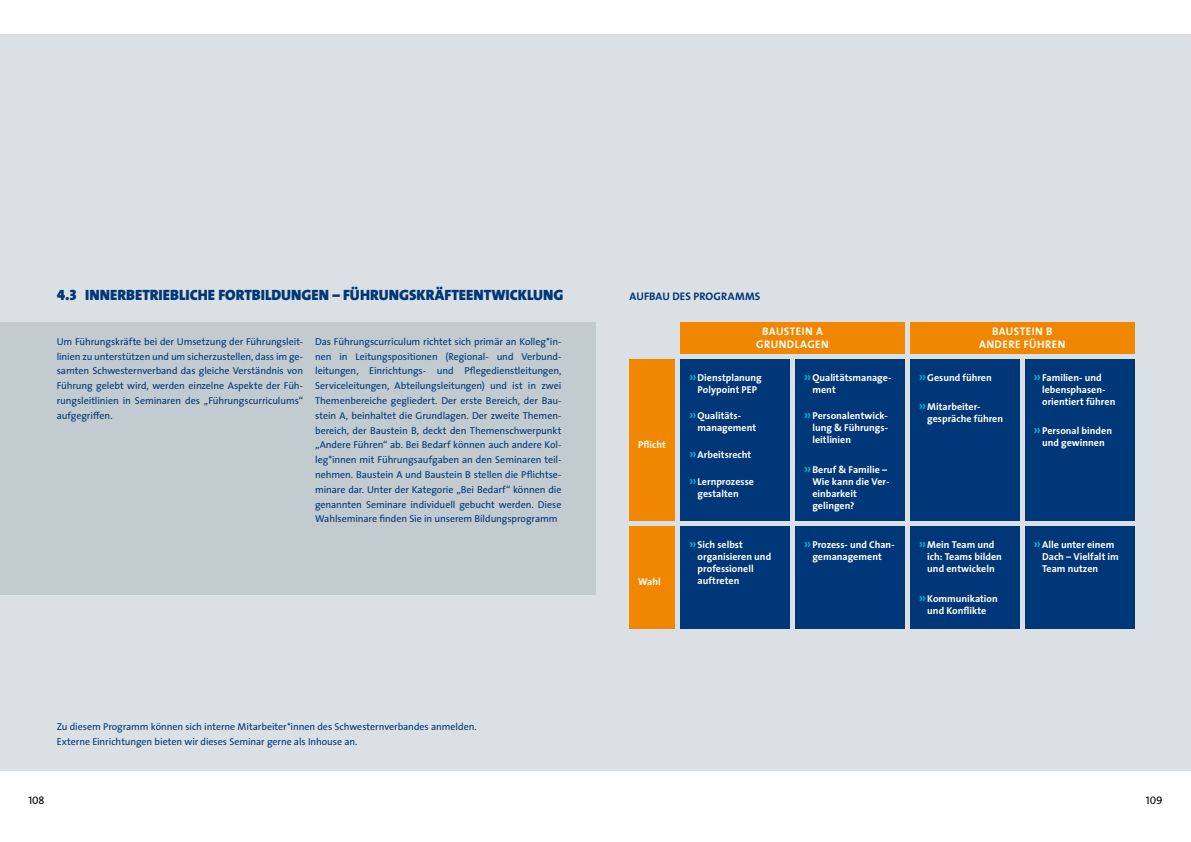
<style>
.page{position:relative;width:1191px;height:842px;background:#fff}
.page>*{position:absolute;margin:0;border:0;box-sizing:border-box;transform-origin:0 0}
.t1{font:15px "The Sans Black Caps";color:#003778}
.t2{font:700 11px/13.2px "The Sans";letter-spacing:.045em;color:#fff;text-align:center}
.t3{font:700 11px "The Sans";letter-spacing:.01em;color:#003778}
.t4{font:11px "The Sans Regular Caps";color:#000}
.t5{font:10px/14.8px "The Sans";letter-spacing:-.005em;color:#003778;text-align:justify}
.t6{font:700 10px/12px "The Sans";color:#fff}
.s1{font-size:14px;color:#00afd3}
</style>
<div class="page">
<div style="left:0;top:34px;width:1191px;height:736px;background:#dae0e3"></div>
<div style="left:0;top:322px;width:595px;height:272px;background:#c2cbd0"></div>
<div style="left:680px;top:322px;width:224px;height:31px;background:#f18700"></div>
<div style="left:910px;top:322px;width:224px;height:31px;background:#f18700"></div>
<div style="left:680px;top:359px;width:109px;height:161px;background:#003778"></div>
<div style="left:680px;top:526px;width:109px;height:102px;background:#003778"></div>
<div style="left:629px;top:359px;width:46px;height:161px;background:#f18700"></div>
<div style="left:629px;top:526px;width:46px;height:102px;background:#f18700"></div>
<div style="left:795px;top:359px;width:109px;height:161px;background:#003778"></div>
<div style="left:910px;top:526px;width:109px;height:102px;background:#003778"></div>
<div style="left:795px;top:526px;width:109px;height:102px;background:#003778"></div>
<div style="left:1025px;top:359px;width:109px;height:162px;background:#003778"></div>
<div style="left:910px;top:359px;width:109px;height:162px;background:#003778"></div>
<div style="left:1025px;top:526px;width:109px;height:102px;background:#003778"></div>
<h1 class="t1" style="left:57px;top:283px;width:508px">4.3 INNERBETRIEBLICHE FORTBILDUNGEN – FÜHRUNGSKRÄFTEENTWICKLUNG</h1>
<p class="t5" style="left:57px;top:334px;width:248px">Um Führungskräfte bei der Umsetzung der Führungsleit&shy;linien zu unterstützen und um sicherzustellen, dass im ge&shy;samten Schwesternverband das gleiche Verständnis von Führung gelebt wird, werden einzelne Aspekte der Füh&shy;rungsleitlinien in Seminaren des „Führungscurriculums“ aufgegriffen.</p>
<p class="t5" style="left:315px;top:334px;width:248px">Das Führungscurriculum richtet sich primär an Kolleg*in&shy;nen in Leitungspositionen (Regional- und Verbund&shy;leitungen, Einrichtungs- und Pflegedienstleitungen, Serviceleitungen, Abteilungsleitungen) und ist in zwei Themenbereiche gegliedert. Der erste Bereich, der Bau&shy;stein A, beinhaltet die Grundlagen. Der zweite Themen&shy;bereich, der Baustein B, deckt den Themenschwerpunkt „Andere Führen“ ab. Bei Bedarf können auch andere Kol&shy;leg*innen mit Führungsaufgaben an den Seminaren teil&shy;nehmen. Baustein A und Baustein B stellen die Pflichtse&shy;minare dar. Unter der Kategorie „Bei Bedarf“ können die genannten Seminare individuell gebucht werden. Diese Wahlseminare finden Sie in unserem Bildungsprogramm</p>
<p class="t5" style="left:57px;top:719px;width:421px">Zu diesem Programm können sich interne Mitarbeiter*innen des Schwesternverbandes anmelden.<br>Externe Einrichtungen bieten wir dieses Seminar gerne als Inhouse an.</p>
<p class="t4" style="left:28px;top:794px;width:18px">108</p>
<p class="t3" style="left:629px;top:287px;width:132px">AUFBAU DES PROGRAMMS</p>
<p class="t2" style="left:756px;top:325px;width:74px">BAUSTEIN A<br>GRUNDLAGEN</p>
<p class="t2" style="left:979px;top:325px;width:88px">BAUSTEIN B<br>ANDERE FÜHREN</p>
<p class="t6" style="left:689px;top:371px;width:74px;text-align:center"><span class="s1">»</span>Dienstplanung<br>Polypoint PEP</p>
<p class="t6" style="left:697px;top:410px;width:60px;text-indent:-9px"><span class="s1">»</span>Qualitäts&shy;management</p>
<p class="t6" style="left:689px;top:449px;width:64px"><span class="s1">»</span>Arbeitsrecht</p>
<p class="t6" style="left:697px;top:475px;width:58px;text-indent:-9px"><span class="s1">»</span>Lernprozesse gestalten</p>
<p class="t6" style="left:918px;top:371px;width:75px"><span class="s1">»</span>Gesund führen</p>
<p class="t6" style="left:927px;top:401px;width:77px;text-indent:-9px"><span class="s1">»</span>Mitarbeiter&shy;gespräche führen</p>
<p class="t6" style="left:812px;top:371px;width:80px;text-indent:-9px"><span class="s1">»</span>Qualitätsmanage&shy;ment</p>
<p class="t6" style="left:812px;top:410px;width:77px;text-align:justify;text-indent:-9px"><span class="s1">»</span>Personalentwick&shy;lung &amp; Führungs&shy;leitlinien</p>
<p class="t6" style="left:812px;top:463px;width:78px;text-indent:-9px"><span class="s1">»</span>Beruf &amp; Familie –<br>Wie kann die Ver&shy;einbarkeit gelingen?</p>
<p class="t6" style="left:1042px;top:371px;width:75px;text-indent:-9px"><span class="s1">»</span>Familien- und lebensphasen&shy;orientiert führen</p>
<p class="t6" style="left:1033px;top:425px;width:80px;text-align:center"><span class="s1">»</span>Personal binden und gewinnen</p>
<p class="t6" style="left:638px;top:438px;width:29px">Pflicht</p>
<p class="t6" style="left:638px;top:576px;width:24px">Wahl</p>
<p class="t6" style="left:697px;top:538px;width:75px;text-indent:-9px"><span class="s1">»</span>Sich selbst organisieren und professionell auftreten</p>
<p class="t6" style="left:804px;top:538px;width:92px;text-align:center"><span class="s1">»</span>Prozess- und Chan&shy;gemanagement</p>
<p class="t6" style="left:927px;top:538px;width:76px;text-indent:-9px"><span class="s1">»</span>Mein Team und ich: Teams bilden und entwickeln</p>
<p class="t6" style="left:918px;top:592px;width:81px;text-align:center"><span class="s1">»</span>Kommunikation und Konflikte</p>
<p class="t6" style="left:1042px;top:538px;width:78px;text-indent:-9px"><span class="s1">»</span>Alle unter einem<br>Dach – Vielfalt im<br>Team nutzen</p>
<p class="t4" style="left:1146px;top:794px;width:18px">109</p>
</div>
